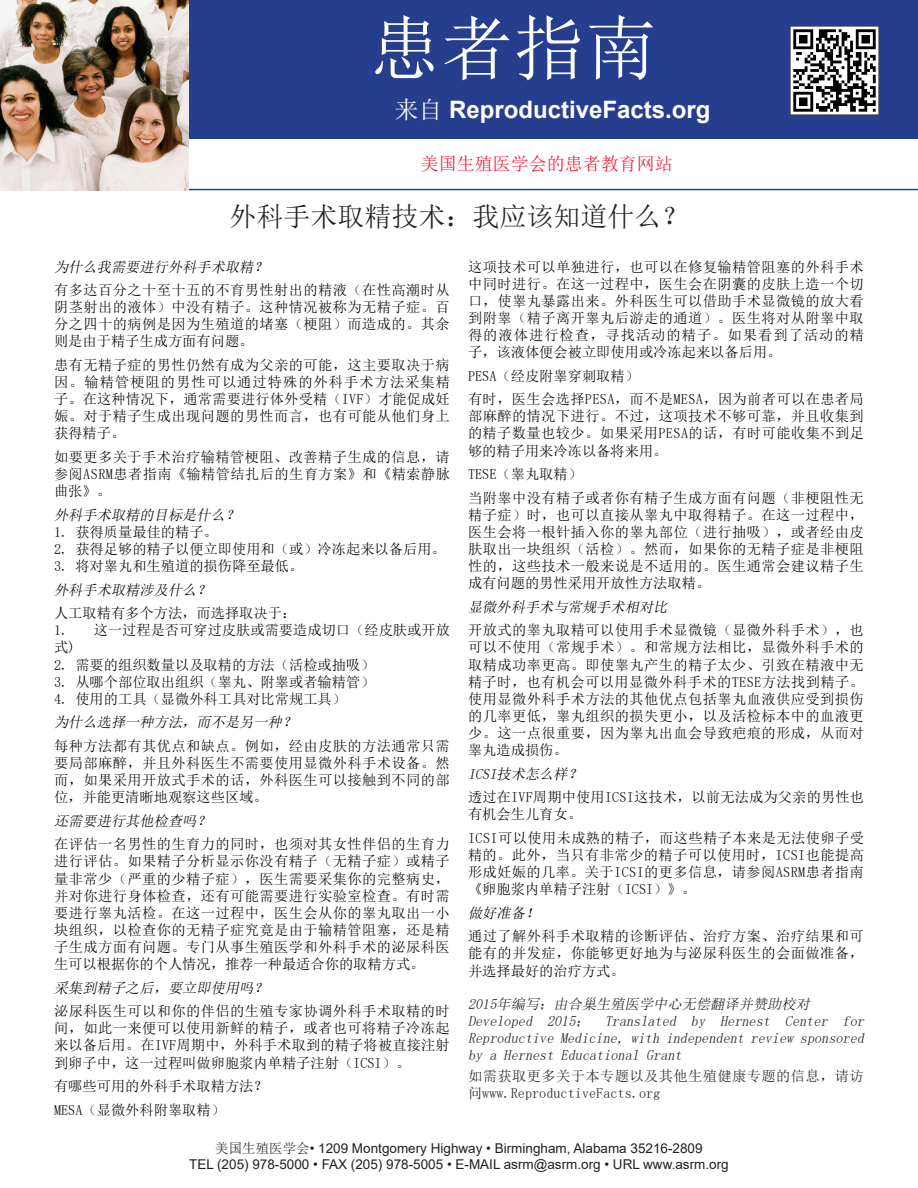
<style>
.page{position:relative;width:918px;height:1188px;background:#fff}
.page>*{position:absolute;margin:0;border:0;box-sizing:border-box;transform-origin:0 0}
.t1{font:72px "Sim Sun";color:#fff}
.t2{font:27px "Sim Sun";color:#231f20}
.t3{font:700 24px "Arial";color:#fff}
.t4{font:18px "Sim Sun";color:#e51836}
.t5{font:14.25px/17.1px "Sim Sun";letter-spacing:.01em;color:#040503;text-align:justify}
.t6{font:italic 14.25px/17.1px "Sim Sun";color:#231f20;text-align:justify}
.t7{font:italic 14.25px "Sim Sun";color:#040503}
.t8{font:14.25px/17.9px "Sim Sun";letter-spacing:.03em;color:#231f20}
.t9{font:13.5px "Arial";color:#231f20}
.s1{font-family:"Sim Sun";font-weight:400}
.s2{font-family:"Sim Sun"}
</style>
<div class="page">
<div style="left:189px;top:0;width:729px;height:139px;background:#253f8e"></div>
<hr style="left:0;top:189px;width:918px;height:1px;background:#253f8e">
<img style="left:0;top:0;width:189px;height:191px">
<img style="left:791px;top:26px;width:88px;height:88px">
<p class="t1" style="left:369px;top:12px;width:289px">患者指南</p>
<p class="t3" style="left:394px;top:92px;width:318px"><span class="s1">来自</span> ReproductiveFacts.org</p>
<p class="t4" style="left:421px;top:155px;width:253px">美国生殖医学会的患者教育网站</p>
<p class="t2" style="left:230px;top:202px;width:460px">外科手术取精技术：我应该知道什么？</p>
<p class="t7" style="left:54px;top:259px;width:218px">为什么我需要进行外科手术取精？</p>
<p class="t5" style="left:54px;top:281px;width:397px">有多达百分之十至十五的不育男性射出的精液（在性高潮时从阴茎射出的液体）中没有精子。这种情况被称为无精子症。百分之四十的病例是因为生殖道的堵塞（梗阻）而造成的。其余则是由于精子生成方面有问题。</p>
<p class="t5" style="left:54px;top:356px;width:398px">患有无精子症的男性仍然有成为父亲的可能，这主要取决于病因。输精管梗阻的男性可以通过特殊的外科手术方法采集精子。在这种情况下，通常需要进行体外受精（IVF）才能促成妊娠。对于精子生成出现问题的男性而言，也有可能从他们身上获得精子。</p>
<p class="t5" style="left:54px;top:448px;width:397px">如要更多关于手术治疗输精管梗阻、改善精子生成的信息，请参阅ASRM患者指南《输精管结扎后的生育方案》和《精索静脉曲张》。</p>
<p class="t7" style="left:54px;top:508px;width:190px">外科手术取精的目标是什么？</p>
<p class="t5" style="left:54px;top:523px;width:165px">1. 获得质量最佳的精子。</p>
<p class="t5" style="left:54px;top:540px;width:393px">2. 获得足够的精子以便立即使用和（或）冷冻起来以备后用。</p>
<p class="t5" style="left:54px;top:557px;width:251px">3. 将对睾丸和生殖道的损伤降至最低。</p>
<p class="t7" style="left:54px;top:582px;width:161px">外科手术取精涉及什么？</p>
<p class="t5" style="left:54px;top:605px;width:244px">人工取精有多个方法，而选择取决于：</p>
<p class="t5" style="left:54px;top:622px;width:397px">1. 这一过程是否可穿过皮肤或需要造成切口（经皮肤或开放式)</p>
<p class="t5" style="left:54px;top:656px;width:322px">2. 需要的组织数量以及取精的方法（活检或抽吸）</p>
<p class="t5" style="left:54px;top:673px;width:322px">3. 从哪个部位取出组织（睾丸、附睾或者输精管）</p>
<p class="t5" style="left:54px;top:690px;width:294px">4. 使用的工具（显微外科工具对比常规工具）</p>
<p class="t7" style="left:54px;top:715px;width:247px">为什么选择一种方法，而不是另一种？</p>
<p class="t5" style="left:54px;top:737px;width:397px">每种方法都有其优点和缺点。例如，经由皮肤的方法通常只需要局部麻醉，并且外科医生不需要使用显微外科手术设备。然而，如果采用开放式手术的话，外科医生可以接触到不同的部位，并能更清晰地观察这些区域。</p>
<p class="t7" style="left:54px;top:814px;width:161px">还需要进行其他检查吗？</p>
<p class="t5" style="left:54px;top:836px;width:397px">在评估一名男性的生育力的同时，也须对其女性伴侣的生育力进行评估。如果精子分析显示你没有精子（无精子症）或精子量非常少（严重的少精子症），医生需要采集你的完整病史，并对你进行身体检查，还有可能需要进行实验室检查。有时需要进行睾丸活检。在这一过程中，医生会从你的睾丸取出一小块组织，以检查你的无精子症究竟是由于输精管阻塞，还是精子生成方面有问题。专门从事生殖医学和外科手术的泌尿科医生可以根据你的个人情况，推荐一种最适合你的取精方式。</p>
<p class="t7" style="left:54px;top:980px;width:218px">采集到精子之后，要立即使用吗？</p>
<p class="t5" style="left:54px;top:1003px;width:397px">泌尿科医生可以和你的伴侣的生殖专家协调外科手术取精的时间，如此一来便可以使用新鲜的精子，或者也可将精子冷冻起来以备后用。在IVF周期中，外科手术取到的精子将被直接注射到卵子中，这一过程叫做卵胞浆内单精子注射（ICSI）。</p>
<p class="t5" style="left:54px;top:1077px;width:215px">有哪些可用的外科手术取精方法？</p>
<p class="t5" style="left:54px;top:1101px;width:172px">MESA（显微外科附睾取精）</p>
<p class="t5" style="left:468px;top:258px;width:398px">这项技术可以单独进行，也可以在修复输精管阻塞的外科手术中同时进行。在这一过程中，医生会在阴囊的皮肤上造一个切口，使睾丸暴露出来。外科医生可以借助手术显微镜的放大看到附睾（精子离开睾丸后游走的通道）。医生将对从附睾中取得的液体进行检查，寻找活动的精子。如果看到了活动的精子，该液体便会被立即使用或冷冻起来以备后用。</p>
<p class="t5" style="left:468px;top:367px;width:172px">PESA（经皮附睾穿刺取精）</p>
<p class="t5" style="left:468px;top:391px;width:397px">有时，医生会选择PESA，而不是MESA，因为前者可以在患者局部麻醉的情况下进行。不过，这项技术不够可靠，并且收集到的精子数量也较少。如果采用PESA的话，有时可能收集不到足够的精子用来冷冻以备将来用。</p>
<p class="t5" style="left:468px;top:465px;width:115px">TESE（睾丸取精）</p>
<p class="t5" style="left:468px;top:489px;width:397px">当附睾中没有精子或者你有精子生成方面有问题（非梗阻性无精子症）时，也可以直接从睾丸中取得精子。在这一过程中，医生会将一根针插入你的睾丸部位（进行抽吸），或者经由皮肤取出一块组织（活检）。然而，如果你的无精子症是非梗阻性的，这些技术一般来说是不适用的。医生通常会建议精子生成有问题的男性采用开放性方法取精。</p>
<p class="t7" style="left:468px;top:600px;width:204px">显微外科手术与常规手术相对比</p>
<p class="t5" style="left:468px;top:622px;width:397px">开放式的睾丸取精可以使用手术显微镜（显微外科手术），也可以不使用（常规手术）。和常规方法相比，显微外科手术的取精成功率更高。即使睾丸产生的精子太少、引致在精液中无精子时，也有机会可以用显微外科手术的TESE方法找到精子。使用显微外科手术方法的其他优点包括睾丸血液供应受到损伤的几率更低，睾丸组织的损失更小，以及活检标本中的血液更少。这一点很重要，因为睾丸出血会导致疤痕的形成，从而对睾丸造成损伤。</p>
<p class="t7" style="left:468px;top:766px;width:118px">ICSI技术怎么样？</p>
<p class="t5" style="left:468px;top:789px;width:398px">透过在IVF周期中使用ICSI这技术，以前无法成为父亲的男性也有机会生儿育女。</p>
<p class="t5" style="left:468px;top:829px;width:397px">ICSI可以使用未成熟的精子，而这些精子本来是无法使卵子受精的。此外，当只有非常少的精子可以使用时，ICSI也能提高形成妊娠的几率。关于ICSI的更多信息，请参阅ASRM患者指南《卵胞浆内单精子注射（ICSI）》。</p>
<p class="t7" style="left:468px;top:906px;width:76px">做好准备！</p>
<p class="t5" style="left:468px;top:928px;width:397px">通过了解外科手术取精的诊断评估、治疗方案、治疗结果和可能有的并发症，你能够更好地为与泌尿科医生的会面做准备，并选择最好的治疗方式。</p>
<p class="t6" style="left:468px;top:995px;width:346px">2015年编写；由合巢生殖医学中心无偿翻译并赞助校对</p>
<p class="t6" style="left:468px;top:1012px;width:400px">Developed 2015； Translated by Hernest Center for Reproductive Medicine, with independent review sponsored by a Hernest Educational Grant</p>
<p class="t8" style="left:468px;top:1067px;width:397px">如需获取更多关于本专题以及其他生殖健康专题的信息，请访问www.ReproductiveFacts.org</p>
<p class="t9" style="left:215px;top:1139px;width:489px"><span class="s2">美国生殖医学会</span>• 1209 Montgomery Highway • Birmingham, Alabama 35216-2809</p>
<p class="t9" style="left:189px;top:1155px;width:541px">TEL (205) 978-5000 • FAX (205) 978-5005 • E-MAIL asrm@asrm.org • URL www.asrm.org</p>
</div>
